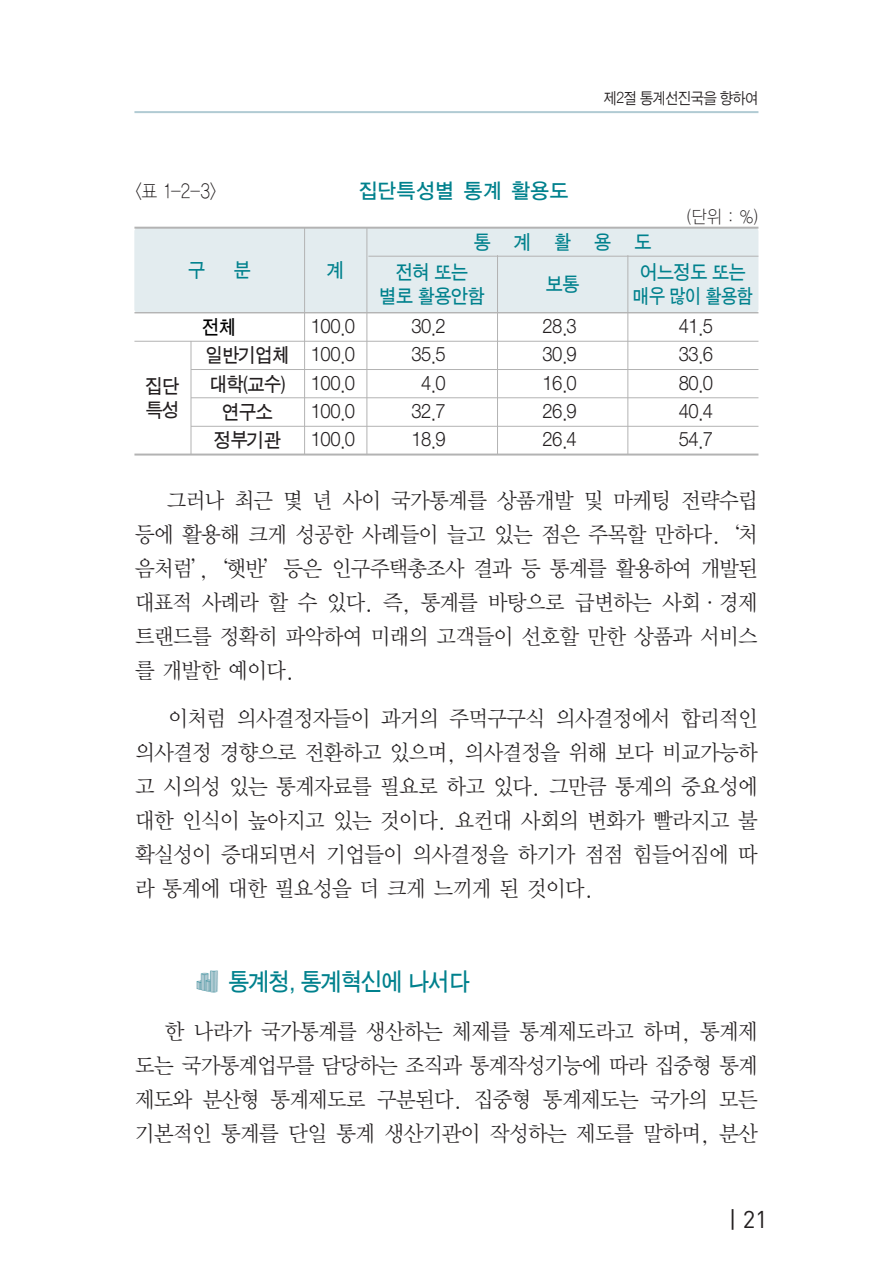
<style>
.page{position:relative;width:874px;height:1276px;background:#fff}
.page>*{position:absolute;margin:0;border:0;box-sizing:border-box;transform-origin:0 0}
.t1{font:25px "Sand Tg";letter-spacing:-.025em;color:#00818d;scale:.93 1}
.t2{font:24px "DIN";color:#231f20}
.t3{font:22px/34px "Y Mj O32";letter-spacing:-.09em;color:#231f20;text-align:justify;scale:.95 1}
.t4{font:21px "YGO13";letter-spacing:-.035em;color:#00818d;scale:.95 1}
.t5{font:20px "Sand Jg";letter-spacing:-.03em;color:#231f20;scale:.95 1}
.t6{font:20px/24px "Sand Tg";letter-spacing:-.025em;color:#00818d;text-align:center;scale:.95 1}
.t7{font:20px/24px "Sand Tg";letter-spacing:-.025em;color:#231f20;scale:.95 1}
.t8{font:20px "YGO11";color:#231f20;scale:.84 1}
.t9{font:20px "Sand Tg";color:#000;scale:.95 1}
.t10{font:18px "YGO11";color:#231f20;scale:.9 1}
.t11{font:16px "Sand Jg";letter-spacing:-.04em;color:#231f20;scale:.92 1}
</style>
<div class="page">
<svg style="left:134px;top:111px;width:625px;height:882px"></svg>
<p class="t8" style="left:134px;top:182px;width:100px">&lt;표 1-2-3&gt;</p>
<p class="t4" style="left:357px;top:181px;width:224px">집단특성별 통계 활용도</p>
<p class="t11" style="left:603px;top:91px;width:170px">제2절 통계선진국을 향하여</p>
<p class="t10" style="left:686px;top:209px;width:81px">(단위 : %)</p>
<p class="t6" style="left:474px;top:231px;width:188px">통계활용도</p>
<p class="t7" style="left:146px;top:375px;width:37px">집단 특성</p>
<p class="t6" style="left:327px;top:259px;width:20px">계</p>
<p class="t6" style="left:379px;top:262px;width:112px">전혀 또는 별로 활용안함</p>
<p class="t6" style="left:188px;top:259px;width:19px">구</p>
<p class="t6" style="left:234px;top:259px;width:20px">분</p>
<p class="t9" style="left:202px;top:318px;width:37px">전체</p>
<p class="t5" style="left:311px;top:318px;width:48px">100.0</p>
<p class="t5" style="left:411px;top:318px;width:38px">30.2</p>
<p class="t5" style="left:542px;top:318px;width:38px">28.3</p>
<p class="t5" style="left:678px;top:318px;width:38px">41.5</p>
<p class="t7" style="left:206px;top:344px;width:89px">일반기업체</p>
<p class="t6" style="left:633px;top:262px;width:128px">어느정도 또는 매우 많이 활용함</p>
<p class="t6" style="left:545px;top:274px;width:37px">보통</p>
<p class="t5" style="left:311px;top:346px;width:48px">100.0</p>
<p class="t5" style="left:411px;top:346px;width:38px">35.5</p>
<p class="t5" style="left:542px;top:346px;width:38px">30.9</p>
<p class="t5" style="left:678px;top:346px;width:38px">33.6</p>
<p class="t7" style="left:210px;top:373px;width:80px">대학(교수)</p>
<p class="t5" style="left:311px;top:374px;width:48px">100.0</p>
<p class="t5" style="left:421px;top:374px;width:27px">4.0</p>
<p class="t5" style="left:542px;top:374px;width:38px">16.0</p>
<p class="t5" style="left:678px;top:374px;width:38px">80.0</p>
<p class="t7" style="left:222px;top:401px;width:54px">연구소</p>
<p class="t5" style="left:311px;top:403px;width:48px">100.0</p>
<p class="t5" style="left:411px;top:403px;width:38px">32.7</p>
<p class="t5" style="left:542px;top:403px;width:38px">26.9</p>
<p class="t5" style="left:678px;top:403px;width:38px">40.4</p>
<p class="t7" style="left:214px;top:429px;width:72px">정부기관</p>
<p class="t5" style="left:311px;top:431px;width:48px">100.0</p>
<p class="t5" style="left:411px;top:431px;width:38px">18.9</p>
<p class="t5" style="left:542px;top:431px;width:38px">26.4</p>
<p class="t5" style="left:678px;top:431px;width:38px">54.7</p>
<p class="t3" style="left:134px;top:484px;width:658px;text-indent:32px">그러나 최근 몇 년 사이 국가통계를 상품개발 및 마케팅 전략수립 등에 활용해 크게 성공한 사례들이 늘고 있는 점은 주목할 만하다. ‘처 음처럼’, ‘햇반’등은 인구주택총조사 결과 등 통계를 활용하여 개발된 대표적 사례라 할 수 있다. 즉, 통계를 바탕으로 급변하는 사회·경제 트랜드를 정확히 파악하여 미래의 고객들이 선호할 만한 상품과 서비스 를 개발한 예이다.</p>
<p class="t3" style="left:134px;top:702px;width:658px;text-indent:33px">이처럼 의사결정자들이 과거의 주먹구구식 의사결정에서 합리적인 의사결정 경향으로 전환하고 있으며, 의사결정을 위해 보다 비교가능하 고 시의성 있는 통계자료를 필요로 하고 있다. 그만큼 통계의 중요성에 대한 인식이 높아지고 있는 것이다. 요컨대 사회의 변화가 빨라지고 불 확실성이 증대되면서 기업들이 의사결정을 하기가 점점 힘들어짐에 따 라 통계에 대한 필요성을 더 크게 느끼게 된 것이다.</p>
<p class="t1" style="left:228px;top:970px;width:261px">통계청, 통계혁신에 나서다</p>
<p class="t3" style="left:134px;top:1015px;width:658px;text-indent:30px">한 나라가 국가통계를 생산하는 체제를 통계제도라고 하며, 통계제 도는 국가통계업무를 담당하는 조직과 통계작성기능에 따라 집중형 통계 제도와 분산형 통계제도로 구분된다. 집중형 통계제도는 국가의 모든 기본적인 통계를 단일 통계 생산기관이 작성하는 제도를 말하며, 분산</p>
<p class="t2" style="left:728px;top:1210px;width:40px">| 21</p>
</div>
